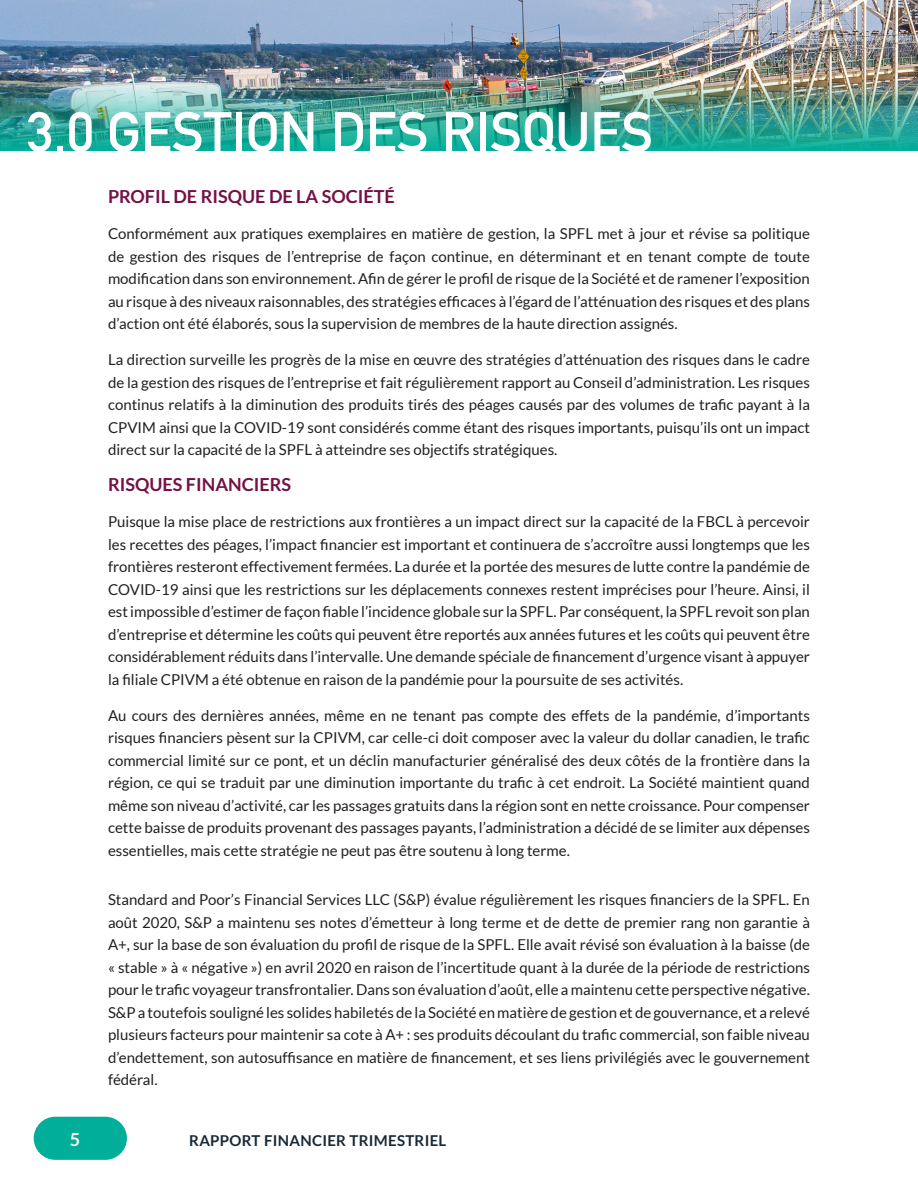
<style>
.page{position:relative;width:918px;height:1188px;background:#fff}
.page>*{position:absolute;margin:0;border:0;box-sizing:border-box;transform-origin:0 0}
.Main_header{font:700 55.5px "DIN Alternate";color:#fff}
.H3_Red_Caps{font:700 18px "Lato";color:#741245}
.t1{font:700 18px "Lato";color:#fff}
.Body_Copy{font:15px/22.5px "Lato";color:#231f20;text-align:justify}
.t2{font:700 15px "Lato";letter-spacing:.02em;color:#172938}
</style>
<div class="page">
<div style="left:34px;top:1117px;width:93px;height:43px;background:#00ae9a;border-radius:22px"></div>
<img style="left:0;top:0;width:918px;height:151px">
<p class="Main_header" style="left:27px;top:90px;width:627px">3.0 GESTION DES RISQUES</p>
<p class="H3_Red_Caps" style="left:108px;top:187px;width:288px">PROFIL DE RISQUE DE LA SOCIÉTÉ</p>
<p class="Body_Copy" style="left:108px;top:223px;width:704px">Conformément aux pratiques exemplaires en matière de gestion, la SPFL met à jour et révise sa politique de gestion des risques de l’entreprise de façon continue, en déterminant et en tenant compte de toute modification dans son environnement. Afin de gérer le profil de risque de la Société et de ramener l’exposition au risque à des niveaux raisonnables, des stratégies efficaces à l’égard de l’atténuation des risques et des plans d’action ont été élaborés, sous la supervision de membres de la haute direction assignés.</p>
<p class="Body_Copy" style="left:108px;top:349px;width:704px">La direction surveille les progrès de la mise en œuvre des stratégies d’atténuation des risques dans le cadre de la gestion des risques de l’entreprise et fait régulièrement rapport au Conseil d’administration. Les risques continus relatifs à la diminution des produits tirés des péages causés par des volumes de trafic payant à la CPVIM ainsi que la COVID-19 sont considérés comme étant des risques importants, puisqu’ils ont un impact direct sur la capacité de la SPFL à atteindre ses objectifs stratégiques.</p>
<p class="H3_Red_Caps" style="left:108px;top:475px;width:185px">RISQUES FINANCIERS</p>
<p class="Body_Copy" style="left:108px;top:511px;width:704px">Puisque la mise place de restrictions aux frontières a un impact direct sur la capacité de la FBCL à percevoir les recettes des péages, l’impact financier est important et continuera de s’accroître aussi longtemps que les frontières resteront effectivement fermées. La durée et la portée des mesures de lutte contre la pandémie de COVID-19 ainsi que les restrictions sur les déplacements connexes restent imprécises pour l’heure. Ainsi, il est impossible d’estimer de façon fiable l’incidence globale sur la SPFL. Par conséquent, la SPFL revoit son plan d’entreprise et détermine les coûts qui peuvent être reportés aux années futures et les coûts qui peuvent être considérablement réduits dans l’intervalle. Une demande spéciale de financement d’urgence visant à appuyer la filiale CPIVM a été obtenue en raison de la pandémie pour la poursuite de ses activités.</p>
<p class="Body_Copy" style="left:108px;top:704px;width:704px">Au cours des dernières années, même en ne tenant pas compte des effets de la pandémie, d’importants risques financiers pèsent sur la CPIVM, car celle-ci doit composer avec la valeur du dollar canadien, le trafic commercial limité sur ce pont, et un déclin manufacturier généralisé des deux côtés de la frontière dans la région, ce qui se traduit par une diminution importante du trafic à cet endroit. La Société maintient quand même son niveau d’activité, car les passages gratuits dans la région sont en nette croissance. Pour compenser cette baisse de produits provenant des passages payants, l’administration a décidé de se limiter aux dépenses essentielles, mais cette stratégie ne peut pas être soutenu à long terme.</p>
<p class="Body_Copy" style="left:108px;top:889px;width:704px">Standard and Poor’s Financial Services LLC (S&amp;P) évalue régulièrement les risques financiers de la SPFL. En août 2020, S&amp;P a maintenu ses notes d’émetteur à long terme et de dette de premier rang non garantie à A+, sur la base de son évaluation du profil de risque de la SPFL. Elle avait révisé son évaluation à la baisse (de « stable » à « négative ») en avril 2020 en raison de l’incertitude quant à la durée de la période de restrictions pour le trafic voyageur transfrontalier. Dans son évaluation d’août, elle a maintenu cette perspective négative.<br>S&amp;P a toutefois souligné les solides habiletés de la Société en matière de gestion et de gouvernance, et a relevé plusieurs facteurs pour maintenir sa cote à A+ : ses produits découlant du trafic commercial, son faible niveau d’endettement, son autosuffisance en matière de financement, et ses liens privilégiés avec le gouvernement fédéral.</p>
<p class="t1" style="left:70px;top:1129px;width:12px">5</p>
<p class="t2" style="left:189px;top:1132px;width:259px">RAPPORT FINANCIER TRIMESTRIEL</p>
</div>
